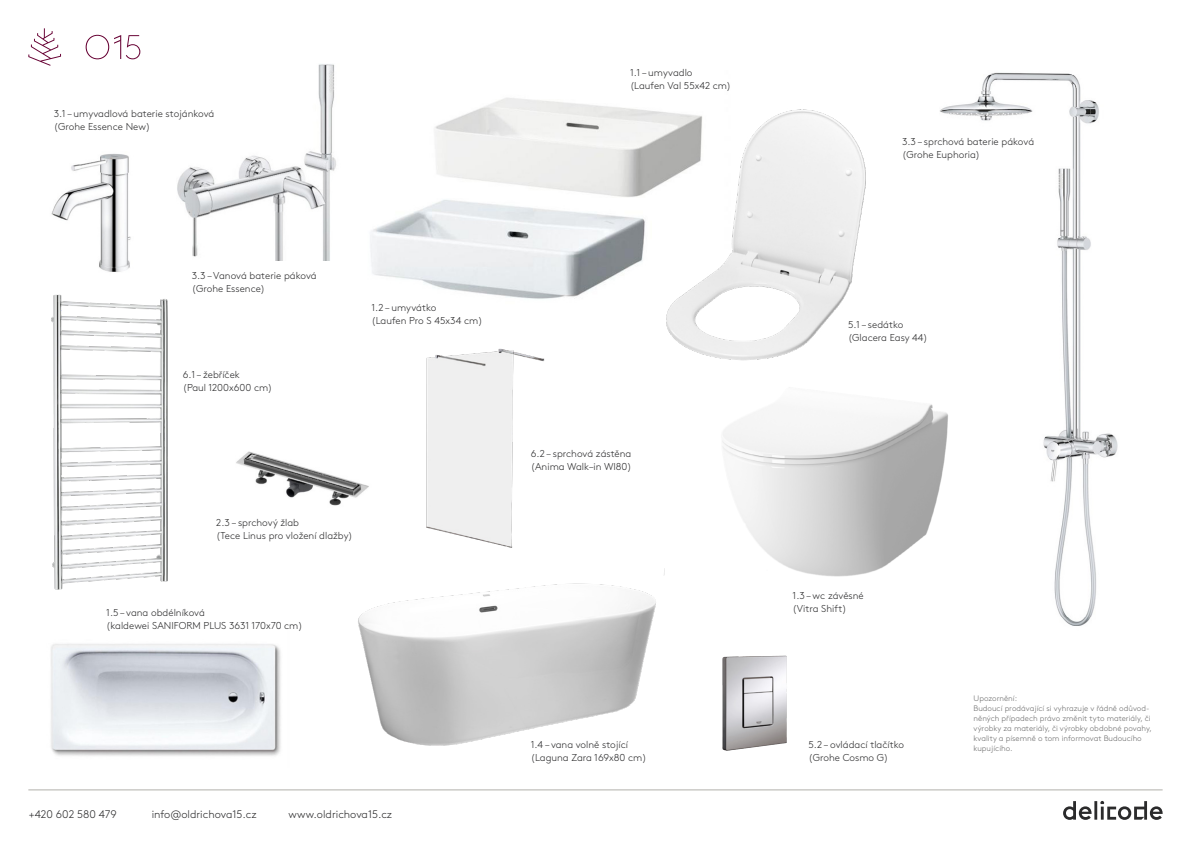
<style>
.page{position:relative;width:1191px;height:842px;background:#fff}
.page>*{position:absolute;margin:0;border:0;box-sizing:border-box;transform-origin:0 0}
.t1{font:300 11px "Brown Pro";color:#2b2b2c}
.t2{font:300 10px/13px "Brown Pro";color:#2b2b2c}
.t3{font:300 7.9px/10px "Brown Pro";color:#6b6b6b}
</style>
<div class="page">
<svg style="left:1063px;top:801px;width:99px;height:19px"></svg>
<hr style="left:28px;top:789px;width:1134px;height:1px;background:#b2b0aa">
<svg style="left:86px;top:35px;width:54px;height:24px"></svg>
<svg style="left:28px;top:28px;width:33px;height:38px"></svg>
<img style="left:940px;top:72px;width:178px;height:554px">
<img style="left:435px;top:98px;width:200px;height:99px">
<img style="left:370px;top:200px;width:265px;height:99px">
<img style="left:236px;top:451px;width:133px;height:55px">
<img style="left:722px;top:655px;width:65px;height:96px">
<img style="left:358px;top:583px;width:298px;height:163px">
<img style="left:51px;top:644px;width:230px;height:112px">
<img style="left:177px;top:64px;width:159px;height:197px">
<img style="left:722px;top:382px;width:255px;height:234px">
<img style="left:635px;top:109px;width:231px;height:252px">
<img style="left:51px;top:294px;width:117px;height:296px">
<img style="left:51px;top:154px;width:80px;height:118px">
<img style="left:426px;top:348px;width:119px;height:200px">
<p class="t2" style="left:54px;top:106px;width:162px">3.1 – umyvadlová baterie stojánková (Grohe Essence New)</p>
<p class="t2" style="left:192px;top:268px;width:126px">3.3 – Vanová baterie páková (Grohe Essence)</p>
<p class="t2" style="left:183px;top:368px;width:91px">6.1 – žebříček<br>(Paul 1200x600 cm)</p>
<p class="t2" style="left:371px;top:300px;width:113px">1.2 – umyvátko<br>(Laufen Pro S 45x34 cm)</p>
<p class="t2" style="left:216px;top:515px;width:138px">2.3 – sprchový žlab<br>(Tece Linus pro vložení dlažby)</p>
<p class="t2" style="left:106px;top:606px;width:198px">1.5 – vana obdélníková<br>(kaldewei SANIFORM PLUS 3631 170x70 cm)</p>
<p class="t1" style="left:29px;top:806px;width:89px">+420 602 580 479</p>
<p class="t1" style="left:152px;top:806px;width:106px">info@oldrichova15.cz</p>
<p class="t1" style="left:288px;top:806px;width:105px">www.oldrichova15.cz</p>
<p class="t2" style="left:630px;top:65px;width:103px">1.1 – umyvadlo<br>(Laufen Val 55x42 cm)</p>
<p class="t2" style="left:902px;top:134px;width:133px">3.3 – sprchová baterie páková (Grohe Euphoria)</p>
<p class="t2" style="left:531px;top:446px;width:102px">6.2 – sprchová zástěna (Anima Walk–in WI80)</p>
<p class="t2" style="left:848px;top:317px;width:81px">5.1 – sedátko (Glacera Easy 44)</p>
<p class="t2" style="left:792px;top:589px;width:73px">1.3 – wc závěsné (Vitra Shift)</p>
<p class="t2" style="left:531px;top:737px;width:117px">1.4 – vana volně stojící (Laguna Zara 169x80 cm)</p>
<p class="t2" style="left:808px;top:737px;width:97px">5.2 – ovládací tlačítko (Grohe Cosmo G)</p>
<p class="t3" style="left:973px;top:693px;width:180px">Upozornění:<br>Budoucí prodávající si vyhrazuje v řádně odůvod&shy;něných případech právo změnit tyto materiály, či výrobky za materiály, či výrobky obdobné povahy, kvality a písemně o tom informovat Budoucího kupujícího.</p>
</div>
